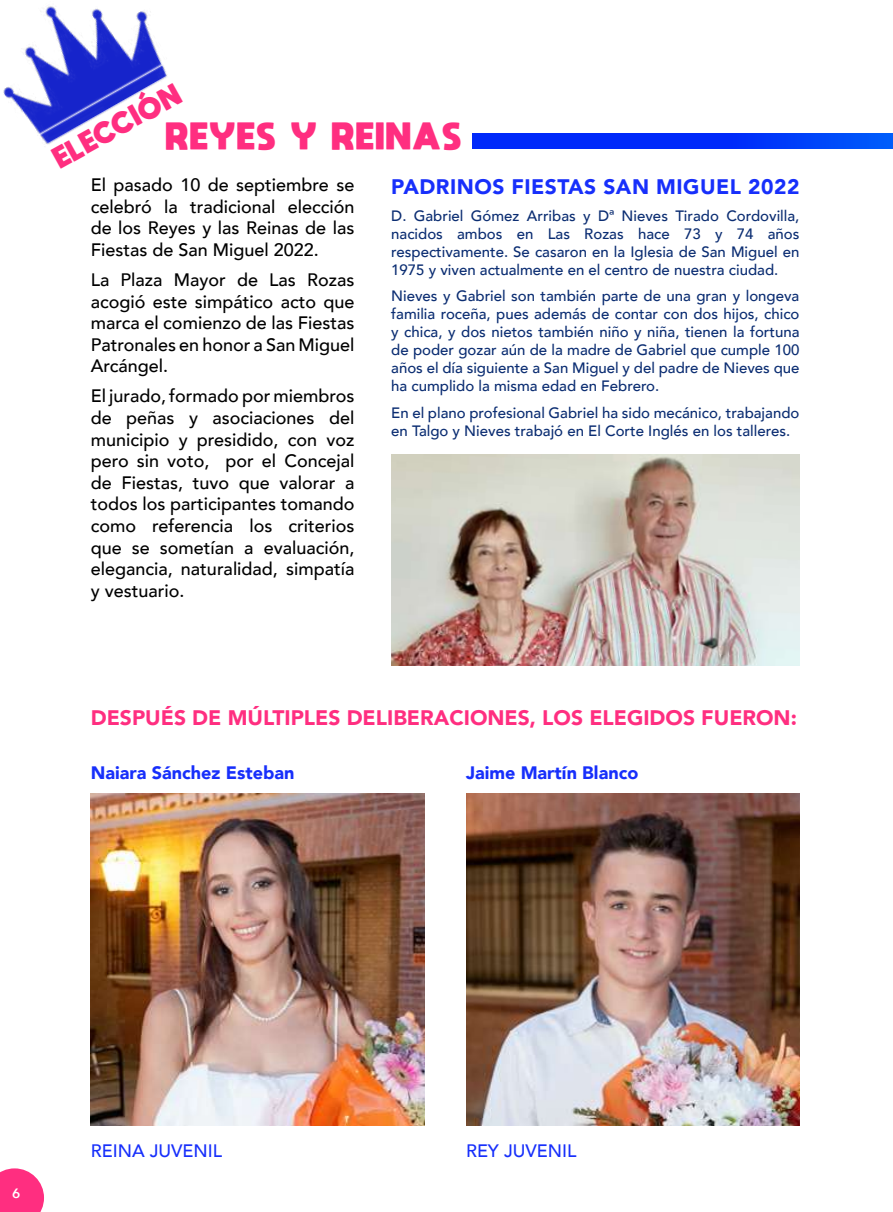
<style>
.page{position:relative;width:893px;height:1212px;background:#fff}
.page>*{position:absolute;margin:0;border:0;box-sizing:border-box;transform-origin:0 0}
.t1{font:800 27px "moon get";letter-spacing:.075em;color:#ff2e80}
.t2{font:800 21.3px "moon get";color:#ff2e80}
.t3{font:900 21px "Avenir";color:#ff2e80}
.t4{font:900 21px "Avenir";letter-spacing:.025em;color:#172ffb}
.t5{font:500 18px/21.6px "Avenir";color:#000;text-align:justify}
.t6{font:900 18px "Avenir";color:#172ffb}
.t7{font:500 18px "Avenir";color:#172ffb}
.t8{font:500 15px/18px "Avenir";color:#0b2d72;text-align:justify}
.t9{font:600 13.5px "Avenir Next";color:#fff}
</style>
<div class="page">
<img style="left:91px;top:793px;width:333px;height:332px">
<img style="left:466px;top:793px;width:333px;height:332px">
<svg style="left:472px;top:133px;width:421px;height:16px;fill:#0029fa"></svg>
<img style="left:391px;top:454px;width:408px;height:212px">
<img style="left:3px;top:6px;width:164px;height:139px">
<svg style="left:0;top:1168px;width:44px;height:44px"></svg>
<h2 class="t2" style="left:49px;top:148px;width:142px;rotate:-29deg">ELECCIÓN</h2>
<h1 class="t1" style="left:166px;top:119px;width:297px">REYES Y REINAS</h1>
<p class="t5" style="left:91px;top:173px;width:265px">El pasado 10 de septiembre se celebró la tradicional elección de los Reyes y las Reinas de las Fiestas de San Miguel 2022.</p>
<p class="t5" style="left:91px;top:268px;width:265px">La Plaza Mayor de Las Rozas acogió este simpático acto que marca el comienzo de las Fiestas Patronales en honor a San Miguel Arcángel.</p>
<p class="t5" style="left:91px;top:384px;width:265px">El jurado, formado por miembros de peñas y asociaciones del municipio y presidido, con voz pero sin voto, por el Concejal de Fiestas, tuvo que valorar a todos los participantes tomando como referencia los criterios que se sometían a evaluación, elegancia, naturalidad, simpatía y vestuario.</p>
<h3 class="t4" style="left:391px;top:169px;width:410px">PADRINOS FIESTAS SAN MIGUEL 2022</h3>
<p class="t8" style="left:391px;top:205px;width:410px">D. Gabriel Gómez Arribas y Dª Nieves Tirado Cordovilla, nacidos ambos en Las Rozas hace 73 y 74 años respectivamente. Se casaron en la Iglesia de San Miguel en 1975 y viven actualmente en el centro de nuestra ciudad.</p>
<p class="t8" style="left:391px;top:286px;width:410px">Nieves y Gabriel son también parte de una gran y longeva familia roceña, pues además de contar con dos hijos, chico y chica, y dos nietos también niño y niña, tienen la fortuna de poder gozar aún de la madre de Gabriel que cumple 100 años el día siguiente a San Miguel y del padre de Nieves que ha cumplido la misma edad en Febrero.</p>
<p class="t8" style="left:391px;top:402px;width:410px">En el plano profesional Gabriel ha sido mecánico, trabajando en Talgo y Nieves trabajó en El Corte Inglés en los talleres.</p>
<h3 class="t3" style="left:91px;top:700px;width:708px">DESPUÉS DE MÚLTIPLES DELIBERACIONES, LOS ELEGIDOS FUERON:</h3>
<p class="t6" style="left:91px;top:757px;width:205px">Naiara Sánchez Esteban</p>
<p class="t6" style="left:466px;top:757px;width:174px">Jaime Martín Blanco</p>
<p class="t9" style="left:12px;top:1182px;width:10px">6</p>
<p class="t7" style="left:91px;top:1135px;width:133px">REINA JUVENIL</p>
<p class="t7" style="left:466px;top:1135px;width:112px">REY JUVENIL</p>
</div>
